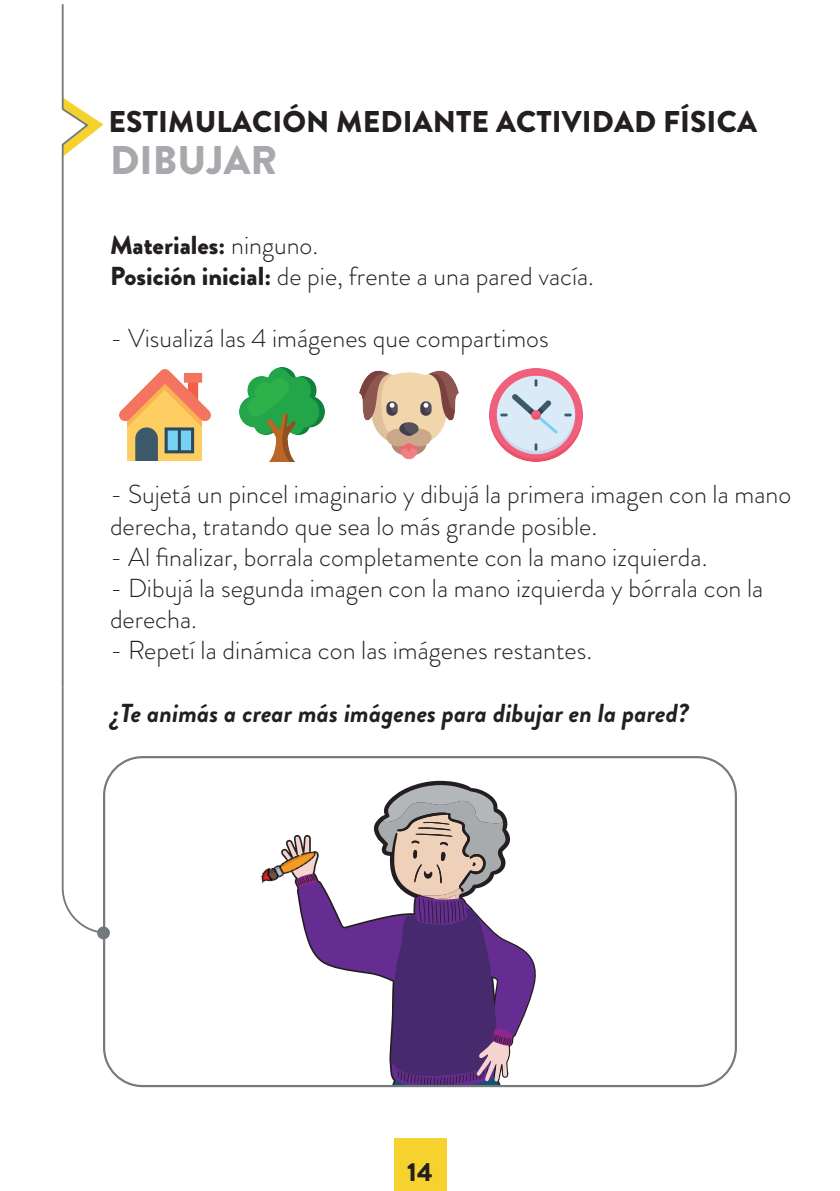
<style>
.page{position:relative;width:840px;height:1191px;background:#fff}
.page>*{position:absolute;margin:0;border:0;box-sizing:border-box;transform-origin:0 0}
.t1{font:900 40px "Brandon Grotesque";letter-spacing:.005em;color:#a8a9ad}
.t2{font:900 30px "Brandon Grotesque";letter-spacing:.005em;color:#231f20}
.t3{font:300 26px/31.2px "Brandon Grotesque";color:#231f20}
.t4{font:italic 700 26px "Brandon Grotesque";color:#231f20}
.t5{font:900 26px "Brandon Grotesque";color:#231f20}
.s1{font-weight:900}
</style>
<div class="page">
<div style="left:393px;top:1138px;width:53px;height:53px;background:#f6d22f"></div>
<img style="left:489px;top:368px;width:93px;height:93px">
<img style="left:239px;top:367px;width:86px;height:95px">
<img style="left:119px;top:369px;width:91px;height:91px">
<img style="left:359px;top:370px;width:99px;height:90px">
<svg style="left:294px;top:782px;width:241px;height:302px"></svg>
<img style="left:260px;top:839px;width:57px;height:57px">
<div style="left:103px;top:756px;width:633px;height:331px;border:2px solid #737a7e;border-radius:38px"></div>
<svg style="left:61px;top:4px;width:49px;height:929px"></svg>
<div style="left:97px;top:926px;width:13px;height:13px;background:#737a7e;border-radius:50%"></div>
<p class="t2" style="left:108px;top:100px;width:649px">ESTIMULACIÓN MEDIANTE ACTIVIDAD FÍSICA</p>
<h1 class="t1" style="left:110px;top:132px;width:169px">DIBUJAR</h1>
<p class="t3" style="left:110px;top:229px;width:485px"><span class="s1">Materiales:</span> ninguno.<br><span class="s1">Posición inicial:</span> de pie, frente a una pared vacía.</p>
<p class="t3" style="left:110px;top:323px;width:440px">- Visualizá las 4 imágenes que compartimos</p>
<p class="t3" style="left:110px;top:479px;width:682px">- Sujetá un pincel imaginario y dibujá la primera imagen con la mano derecha, tratando que sea lo más grande posible.</p>
<p class="t3" style="left:110px;top:541px;width:598px">- Al finalizar, borrala completamente con la mano izquierda.</p>
<p class="t3" style="left:110px;top:572px;width:654px">- Dibujá la segunda imagen con la mano izquierda y bórrala con la derecha.</p>
<p class="t3" style="left:110px;top:635px;width:483px">- Repetí la dinámica con las imágenes restantes.</p>
<p class="t4" style="left:110px;top:694px;width:580px">¿Te animás a crear más imágenes para dibujar en la pared?</p>
<p class="t5" style="left:407px;top:1153px;width:27px">14</p>
</div>
